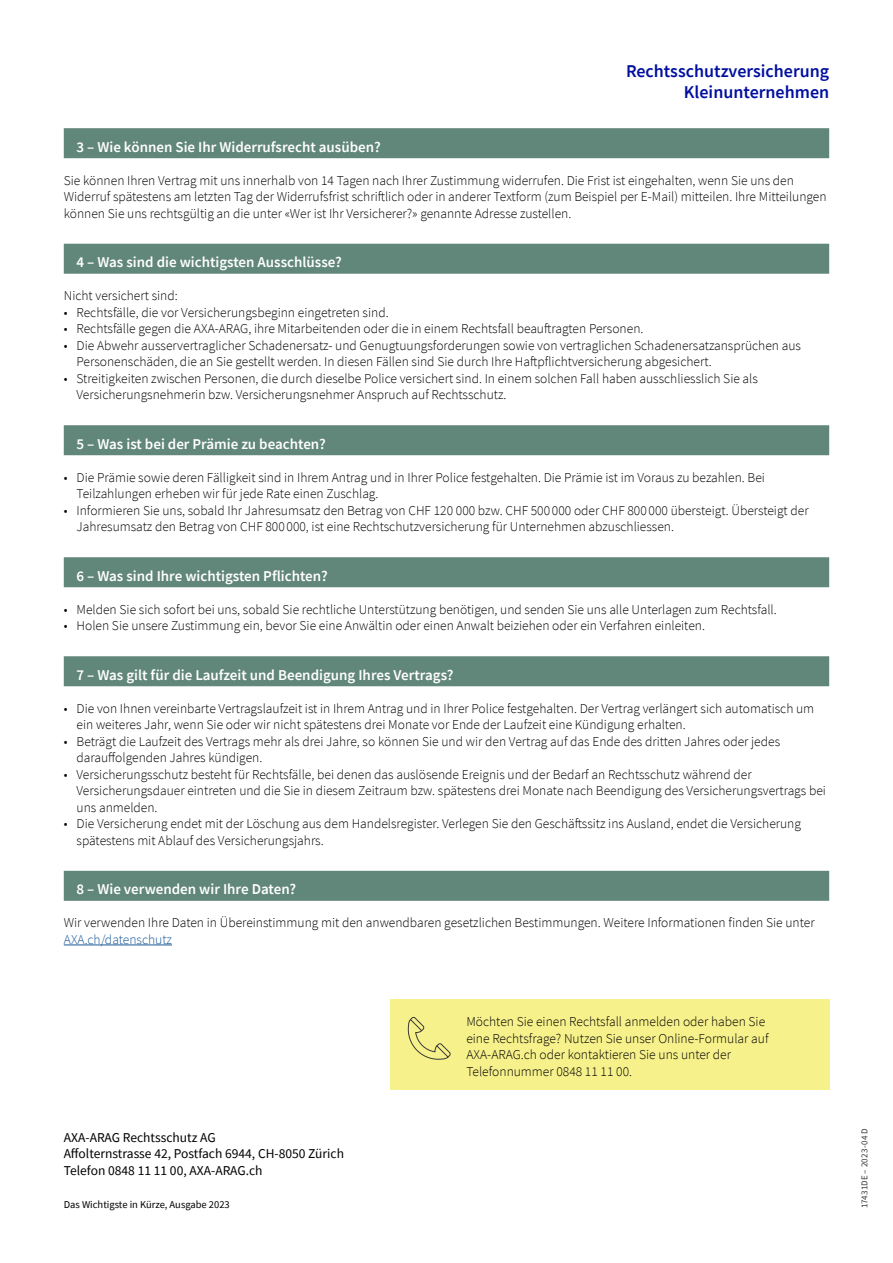
<style>
.page{position:relative;width:893px;height:1263px;background:#fff}
.page>*{position:absolute;margin:0;border:0;box-sizing:border-box;transform-origin:0 0}
.t1{font:600 18px/20.7px "Source Sans Pro";color:#000f9f;text-align:right}
.t2{font:600 15px "Source Sans Pro";color:#fff}
.t3{font:300 13.5px/16.5px "Source Sans Pro";color:#000}
.t4{font:13.5px/16.5px "Source Sans Pro";color:#000}
.t5{font:300 13.5px "Source Sans Pro";color:#1b5899}
.t6{font:10.5px "Source Sans Pro";color:#000}
.t7{font:9px "Source Sans Pro";letter-spacing:.02em;color:#383937}
</style>
<div class="page">
<div style="left:64px;top:128px;width:765px;height:30px;background:#61867a"></div>
<div style="left:64px;top:244px;width:765px;height:30px;background:#61867a"></div>
<div style="left:64px;top:425px;width:765px;height:30px;background:#61867a"></div>
<div style="left:64px;top:557px;width:765px;height:30px;background:#61867a"></div>
<div style="left:64px;top:656px;width:765px;height:30px;background:#61867a"></div>
<div style="left:64px;top:871px;width:765px;height:30px;background:#61867a"></div>
<hr style="left:64px;top:944px;width:108px;height:1px;background:#1b5899">
<div style="left:390px;top:1000px;width:439px;height:90px;background:#f7f18b"></div>
<svg style="left:407px;top:1017px;width:44px;height:43px"></svg>
<h1 class="t1" style="left:626px;top:61px;width:205px">Rechtsschutzversicherung<br>Kleinunternehmen</h1>
<p class="t2" style="left:77px;top:137px;width:306px">3 – Wie können Sie Ihr Widerrufsrecht ausüben?</p>
<p class="t3" style="left:64px;top:172px;width:764px">Sie können Ihren Vertrag mit uns innerhalb von 14 Tagen nach Ihrer Zustimmung widerrufen. Die Frist ist eingehalten, wenn Sie uns den<br>Widerruf spätestens am letzten Tag der Widerrufsfrist schriftlich oder in anderer Textform (zum Beispiel per E-Mail) mitteilen. Ihre Mitteilungen können Sie uns rechtsgültig an die unter «Wer ist Ihr Versicherer?» genannte Adresse zustellen.</p>
<p class="t2" style="left:77px;top:252px;width:267px">4 – Was sind die wichtigsten Ausschlüsse?</p>
<p class="t3" style="left:64px;top:288px;width:115px">Nicht versichert sind:</p>
<p class="t3" style="left:64px;top:304px;width:326px">• Rechtsfälle, die vor Versicherungsbeginn eingetreten sind.</p>
<p class="t3" style="left:64px;top:321px;width:581px">• Rechtsfälle gegen die AXA-ARAG, ihre Mitarbeitenden oder die in einem Rechtsfall beauftragten Personen.</p>
<p class="t3" style="left:77px;top:337px;width:726px;text-indent:-13px">• Die Abwehr ausservertraglicher Schadenersatz- und Genugtuungsforderungen sowie von vertraglichen Schadenersatzansprüchen aus<br>Personenschäden, die an Sie gestellt werden. In diesen Fällen sind Sie durch Ihre Haftpflichtversicherung abgesichert.</p>
<p class="t3" style="left:77px;top:370px;width:683px;text-indent:-13px">• Streitigkeiten zwischen Personen, die durch dieselbe Police versichert sind. In einem solchen Fall haben ausschliesslich Sie als<br>Versicherungsnehmerin bzw. Versicherungsnehmer Anspruch auf Rechtsschutz.</p>
<p class="t2" style="left:77px;top:434px;width:251px">5 – Was ist bei der Prämie zu beachten?</p>
<p class="t3" style="left:77px;top:469px;width:690px;text-indent:-13px">• Die Prämie sowie deren Fälligkeit sind in Ihrem Antrag und in Ihrer Police festgehalten. Die Prämie ist im Voraus zu bezahlen. Bei<br>Teilzahlungen erheben wir für jede Rate einen Zuschlag.</p>
<p class="t3" style="left:77px;top:502px;width:734px;text-indent:-13px">• Informieren Sie uns, sobald Ihr Jahresumsatz den Betrag von CHF 120 000 bzw. CHF 500 000 oder CHF 800 000 übersteigt. Übersteigt der<br>Jahresumsatz den Betrag von CHF 800 000, ist eine Rechtschutzversicherung für Unternehmen abzuschliessen.</p>
<p class="t2" style="left:77px;top:566px;width:253px">6 – Was sind Ihre wichtigsten Pflichten?</p>
<p class="t3" style="left:64px;top:601px;width:714px">• Melden Sie sich sofort bei uns, sobald Sie rechtliche Unterstützung benötigen, und senden Sie uns alle Unterlagen zum Rechtsfall.</p>
<p class="t3" style="left:64px;top:618px;width:643px">• Holen Sie unsere Zustimmung ein, bevor Sie eine Anwältin oder einen Anwalt beiziehen oder ein Verfahren einleiten.</p>
<p class="t2" style="left:77px;top:665px;width:378px">7 – Was gilt für die Laufzeit und Beendigung Ihres Vertrags?</p>
<p class="t3" style="left:77px;top:700px;width:739px;text-indent:-13px">• Die von Ihnen vereinbarte Vertragslaufzeit ist in Ihrem Antrag und in Ihrer Police festgehalten. Der Vertrag verlängert sich automatisch um ein weiteres Jahr, wenn Sie oder wir nicht spätestens drei Monate vor Ende der Laufzeit eine Kündigung erhalten.</p>
<p class="t3" style="left:77px;top:733px;width:705px;text-indent:-13px">• Beträgt die Laufzeit des Vertrags mehr als drei Jahre, so können Sie und wir den Vertrag auf das Ende des dritten Jahres oder jedes darauffolgenden Jahres kündigen.</p>
<p class="t3" style="left:77px;top:766px;width:751px;text-indent:-13px">• Versicherungsschutz besteht für Rechtsfälle, bei denen das auslösende Ereignis und der Bedarf an Rechtsschutz während der<br>Versicherungsdauer eintreten und die Sie in diesem Zeitraum bzw. spätestens drei Monate nach Beendigung des Versicherungsvertrags bei uns anmelden.</p>
<p class="t3" style="left:77px;top:816px;width:726px;text-indent:-13px">• Die Versicherung endet mit der Löschung aus dem Handelsregister. Verlegen Sie den Geschäftssitz ins Ausland, endet die Versicherung spätestens mit Ablauf des Versicherungsjahrs.</p>
<p class="t2" style="left:77px;top:879px;width:221px">8 – Wie verwenden wir Ihre Daten?</p>
<p class="t3" style="left:64px;top:915px;width:752px">Wir verwenden Ihre Daten in Übereinstimmung mit den anwendbaren gesetzlichen Bestimmungen. Weitere Informationen finden Sie unter</p>
<p class="t5" style="left:64px;top:931px;width:110px">AXA.ch/datenschutz</p>
<p class="t4" style="left:64px;top:1129px;width:282px">AXA-ARAG Rechtsschutz AG<br>Affolternstrasse 42, Postfach 6944, CH-8050 Zürich<br>Telefon 0848 11 11 00, AXA-ARAG.ch</p>
<p class="t6" style="left:64px;top:1198px;width:168px">Das Wichtigste in Kürze, Ausgabe 2023</p>
<p class="t3" style="left:466px;top:1014px;width:304px">Möchten Sie einen Rechtsfall anmelden oder haben Sie eine Rechtsfrage? Nutzen Sie unser Online-Formular auf AXA-ARAG.ch oder kontaktieren Sie uns unter der Telefonnummer 0848 11 11 00.</p>
<p class="t7" style="left:859px;top:1208px;width:81px;rotate:-90deg">17431DE – 2023-04 D</p>
</div>
